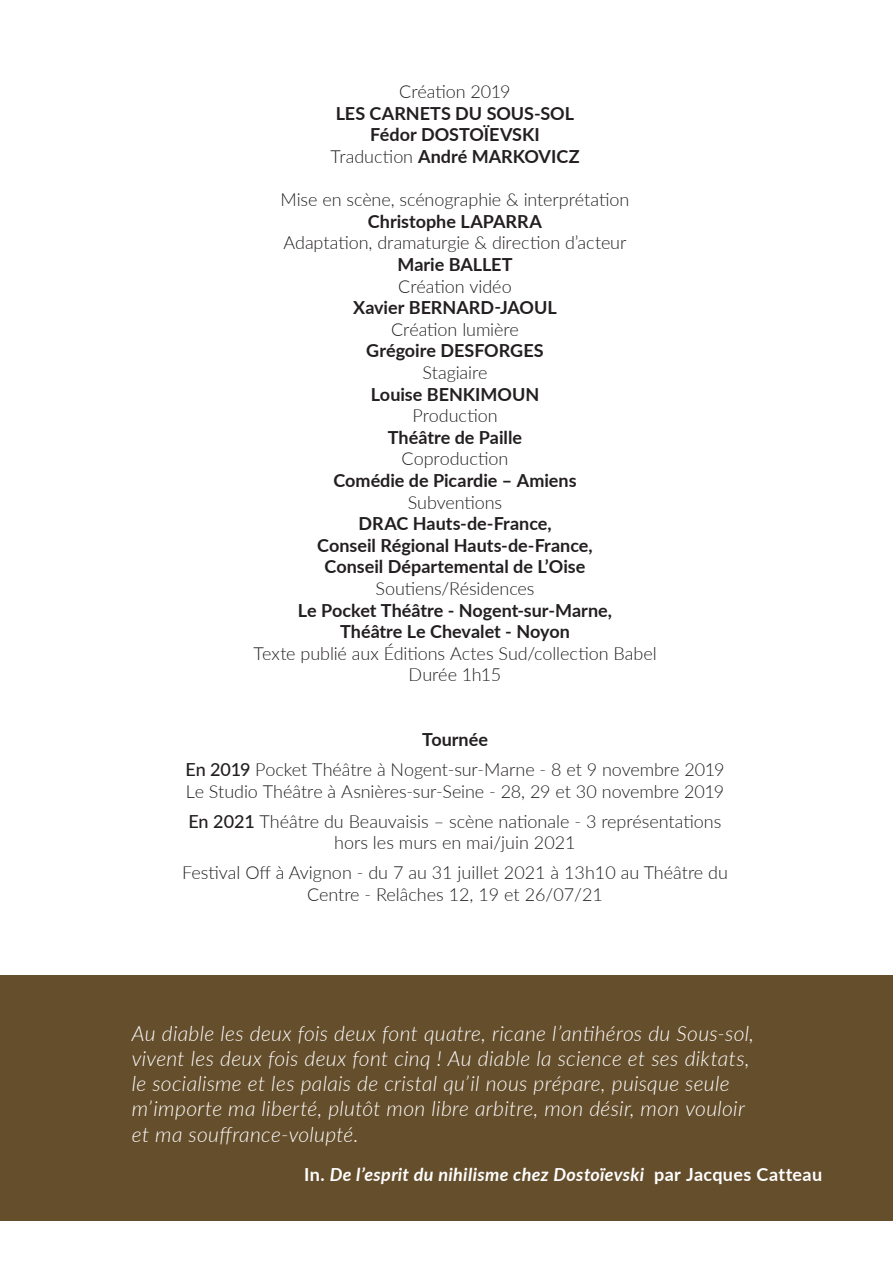
<style>
.page{position:relative;width:893px;height:1263px;background:#fff}
.page>*{position:absolute;margin:0;border:0;box-sizing:border-box;transform-origin:0 0}
.t1{font:italic 300 21px/25.2px "Lato";letter-spacing:.015em;color:#fff}
.t2{font:300 18px/30px "Lato";letter-spacing:-.005em;color:#231f20;text-align:center}
.t3{font:700 18px/21.6px "Lato";color:#231f20;text-align:center}
.t4{font:italic 700 18px "Lato";letter-spacing:.02em;color:#fff}
.s1{font-weight:300}
.s2{font-weight:700}
.s3{font-weight:500}
.s4{font-style:normal}
</style>
<div class="page">
<div style="left:0;top:975px;width:893px;height:245px;background:#654e2c"></div>
<p class="t2" style="left:399px;top:76px;width:113px">Création 2019</p>
<p class="t3" style="left:330px;top:102px;width:251px">LES CARNETS DU SOUS-SOL<br>Fédor DOSTOÏEVSKI<br><span class="s1">Traduction</span> André MARKOVICZ</p>
<p class="t2" style="left:281px;top:184px;width:350px">Mise en scène, scénographie &amp; interprétation</p>
<p class="t3" style="left:368px;top:210px;width:176px">Christophe LAPARRA</p>
<p class="t2" style="left:284px;top:227px;width:344px">Adaptation, dramaturgie &amp; direction d’acteur</p>
<p class="t3" style="left:397px;top:253px;width:117px">Marie BALLET</p>
<p class="t2" style="left:398px;top:271px;width:115px">Création vidéo</p>
<p class="t3" style="left:353px;top:296px;width:205px">Xavier BERNARD-JAOUL</p>
<p class="t2" style="left:391px;top:314px;width:129px">Création lumière</p>
<p class="t3" style="left:366px;top:340px;width:179px">Grégoire DESFORGES</p>
<p class="t2" style="left:422px;top:357px;width:67px">Stagiaire</p>
<p class="t3" style="left:371px;top:383px;width:170px">Louise BENKIMOUN</p>
<p class="t2" style="left:412px;top:400px;width:87px">Production</p>
<p class="t3" style="left:388px;top:426px;width:136px">Théâtre de Paille</p>
<p class="t2" style="left:402px;top:443px;width:108px">Coproduction</p>
<p class="t3" style="left:333px;top:469px;width:245px">Comédie de Picardie – Amiens</p>
<p class="t2" style="left:408px;top:487px;width:96px">Subventions</p>
<p class="t3" style="left:317px;top:512px;width:277px">DRAC Hauts-de-France,<br>Conseil Régional Hauts-de-France,<br>Conseil Départemental de L’Oise</p>
<p class="t2" style="left:375px;top:573px;width:161px">Soutiens/Résidences</p>
<p class="t3" style="left:298px;top:599px;width:316px">Le Pocket Théâtre - Nogent-sur-Marne,<br>Théâtre Le Chevalet - Noyon</p>
<p class="t2" style="left:253px;top:642px;width:405px;line-height:21.6px">Texte publié aux Éditions Actes Sud/collection Babel<br>Durée 1h15</p>
<p class="t2" style="left:186px;top:724px;width:540px"><span class="s2">Tournée<br></span><span class="s3">En 2019</span> Pocket Théâtre à Nogent-sur-Marne - 8 et 9 novembre 2019</p>
<p class="t2" style="left:186px;top:776px;width:540px;text-align:left">Le Studio Théâtre à Asnières-sur-Seine - 28, 29 et 30 novembre 2019<br><span class="s3">En 2021</span> Théâtre du Beauvaisis – scène nationale - 3 représentations</p>
<p class="t2" style="left:182px;top:827px;width:547px">hors les murs en mai/juin 2021<br>Festival Off à Avignon - du 7 au 31 juillet 2021 à 13h10 au Théâtre du</p>
<p class="t2" style="left:307px;top:879px;width:297px">Centre - Relâches 12, 19 et 26/07/21</p>
<p class="t1" style="left:132px;top:1020px;width:624px">Au diable les deux fois deux font quatre, ricane l’antihéros du Sous-sol, vivent les deux fois deux font cinq ! Au diable la science et ses diktats, le socialisme et les palais de cristal qu’il nous prépare, puisque seule m’importe ma liberté, plutôt mon libre arbitre, mon désir, mon vouloir et ma souffrance-volupté.</p>
<p class="t4" style="left:304px;top:1163px;width:520px"><span class="s4">In.</span> De l’esprit du nihilisme chez Dostoïevski <span class="s4">par Jacques Catteau</span></p>
</div>
